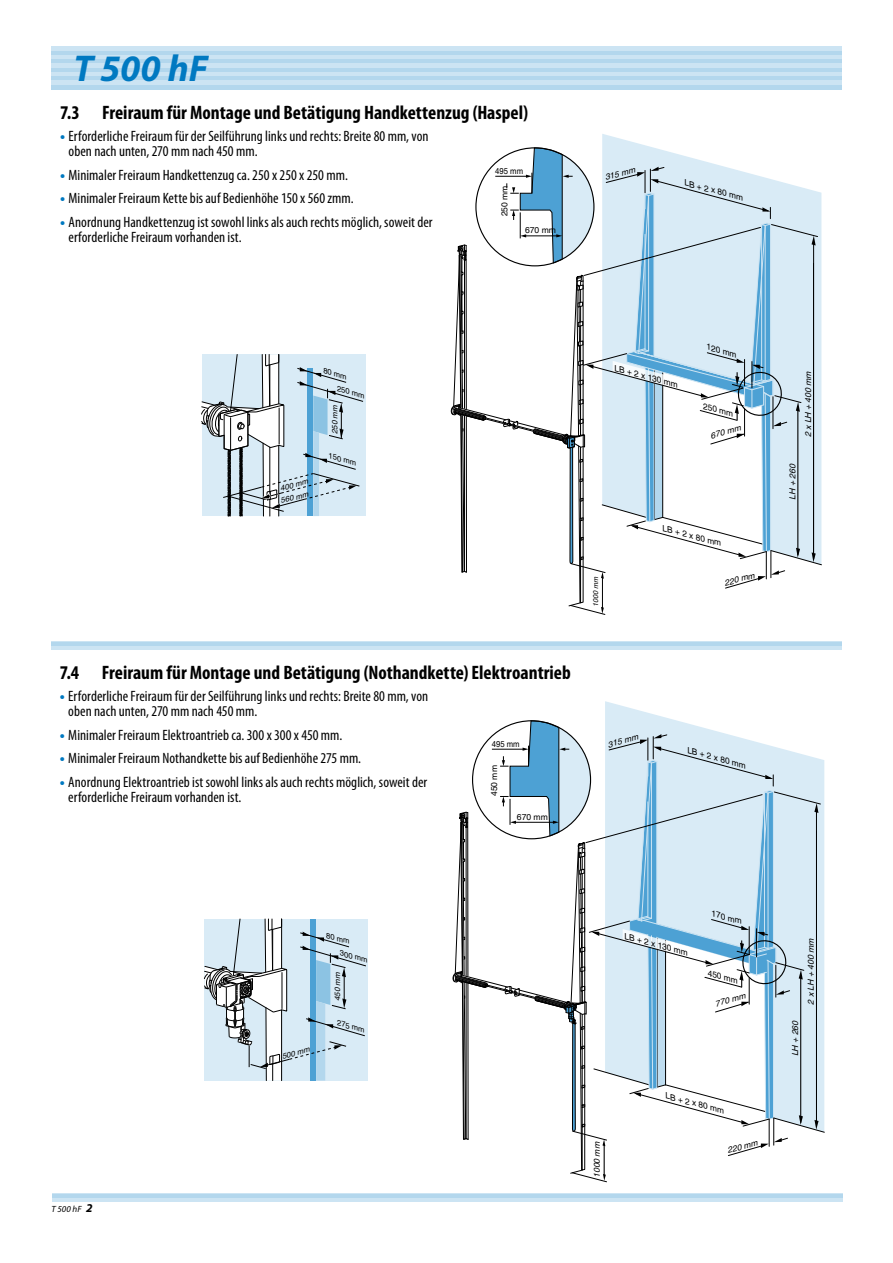
<style>
.page{position:relative;width:893px;height:1263px;background:#fff}
.page>*{position:absolute;margin:0;border:0;box-sizing:border-box;transform-origin:0 0}
.t1{font:italic 700 37.5px "Myriad Pro";color:#0079c1}
.t2{font:700 condensed 19.5px "Myriad Pro";color:#000}
.t3{font:condensed 15px/15px "Myriad Pro";letter-spacing:.005em;color:#000}
.t4{font:italic 9px "Myriad Pro";color:#000}
.t5{font:8.55px "Helvetica";color:#000}
.t6{font:8.55px "Helvetica";color:#000;scale:.9 1}
.t7{font:italic 8.4px "Helvetica";color:#000}
.t8{font:italic 8.25px "Helvetica";color:#000;scale:1.04 1}
.t9{font:italic 8.25px "Helvetica";color:#000}
.t10{font:italic 7.65px "Helvetica";color:#000;scale:1.04 1}
.t11{font:italic 7.65px/12.1px "Helvetica";color:#000;text-align:center}
.t12{font:italic 6.9px "Helvetica";color:#000}
.s1{font-weight:700;font-stretch:normal;color:#0079c1}
.s2{font-weight:700;font-size:12px}
</style>
<div class="page">
<hr style="left:51px;top:47px;width:791px;height:4px;background:#cce4f3">
<hr style="left:51px;top:51px;width:791px;height:4px;background:#b3d7ed">
<div style="left:51px;top:55px;width:791px;height:5px;background:#cce4f3"></div>
<svg style="left:51px;top:60px;width:791px;height:4px;background:#b9daee"></svg>
<hr style="left:51px;top:64px;width:791px;height:4px;background:#cce4f3">
<hr style="left:51px;top:68px;width:791px;height:4px;background:#b3d7ed">
<div style="left:51px;top:72px;width:791px;height:5px;background:#cce4f3"></div>
<svg style="left:51px;top:77px;width:791px;height:4px;background:#b9daee"></svg>
<hr style="left:51px;top:81px;width:791px;height:4px;background:#cce4f3">
<hr style="left:51px;top:85px;width:791px;height:4px;background:#b3d7ed">
<hr style="left:51px;top:641px;width:791px;height:1px;background:#cce4f3">
<hr style="left:51px;top:642px;width:791px;height:4px;background:#b3d7ed">
<hr style="left:51px;top:646px;width:791px;height:3px;background:#cce4f3">
<hr style="left:52px;top:1193px;width:790px;height:1px;background:#cce4f3">
<hr style="left:52px;top:1194px;width:790px;height:4px;background:#b3d7ed">
<hr style="left:52px;top:1198px;width:790px;height:3px;background:#cce4f3">
<svg style="left:602px;top:134px;width:52px;height:14px"></svg>
<svg style="left:451px;top:148px;width:371px;height:467px"></svg>
<svg style="left:201px;top:354px;width:163px;height:163px;background:#c4d4df"></svg>
<svg style="left:204px;top:919px;width:163px;height:161px;background:#c4d6e0"></svg>
<svg style="left:605px;top:701px;width:73px;height:20px"></svg>
<svg style="left:453px;top:721px;width:372px;height:462px"></svg>
<h1 class="t1" style="left:73px;top:44px;width:136px">T 500 hF</h1>
<h2 class="t2" style="left:60px;top:100px;width:469px">7.3 Freiraum für Montage und Betätigung Handkettenzug (Haspel)</h2>
<p class="t3" style="left:69px;top:128px;width:361px;text-indent:-9px"><span class="s1">•</span> Erforderliche Freiraum für der Seilführung links und rechts: Breite 80 mm, von oben nach unten, 270 mm nach 450 mm.</p>
<p class="t3" style="left:60px;top:167px;width:289px"><span class="s1">•</span> Minimaler Freiraum Handkettenzug ca. 250 x 250 x 250 mm.</p>
<p class="t3" style="left:60px;top:190px;width:295px"><span class="s1">•</span> Minimaler Freiraum Kette bis auf Bedienhöhe 150 x 560 zmm.</p>
<p class="t3" style="left:69px;top:214px;width:366px;text-indent:-9px"><span class="s1">•</span> Anordnung Handkettenzug ist sowohl links als auch rechts möglich, soweit der erforderliche Freiraum vorhanden ist.</p>
<p class="t6" style="left:495px;top:166px;width:32px">495 mm</p>
<p class="t5" style="left:499px;top:216px;width:32px;rotate:-90deg">250 mm</p>
<p class="t5" style="left:525px;top:225px;width:32px">670 mm</p>
<p class="t9" style="left:604px;top:173px;width:33px;rotate:-15deg">315 mm</p>
<p class="t8" style="left:686px;top:178px;width:60px;rotate:15deg">LB + 2 x 80 mm</p>
<p class="t11" style="left:276px;top:484px;width:33px;rotate:-15deg">400 mm<br>560 mm</p>
<p class="t10" style="left:325px;top:366px;width:25px;rotate:15deg">80 mm</p>
<p class="t11" style="left:329px;top:434px;width:32px;rotate:-90deg">250 mm</p>
<p class="t10" style="left:339px;top:384px;width:29px;rotate:15deg">250 mm</p>
<p class="t10" style="left:330px;top:451px;width:29px;rotate:15deg">150 mm</p>
<p class="t8" style="left:617px;top:363px;width:64px;rotate:15deg">LB + 2 x 130 mm</p>
<p class="t8" style="left:708px;top:342px;width:31px;rotate:15deg">120 mm</p>
<p class="t8" style="left:705px;top:401px;width:31px;rotate:15deg">250 mm</p>
<p class="t9" style="left:709px;top:431px;width:33px;rotate:-15deg">670 mm</p>
<p class="t12" style="left:592px;top:607px;width:34px;rotate:-90deg">1000 mm</p>
<p class="t8" style="left:664px;top:524px;width:60px;rotate:14deg">LB + 2 x 80 mm</p>
<p class="t9" style="left:723px;top:578px;width:33px;rotate:-15deg">220 mm</p>
<h2 class="t2" style="left:60px;top:660px;width:512px">7.4 Freiraum für Montage und Betätigung (Nothandkette) Elektroantrieb</h2>
<p class="t3" style="left:68px;top:689px;width:361px;text-indent:-9px"><span class="s1">•</span> Erforderliche Freiraum für der Seilführung links und rechts: Breite 80 mm, von oben nach unten, 270 mm nach 450 mm.</p>
<p class="t3" style="left:60px;top:727px;width:284px"><span class="s1">•</span> Minimaler Freiraum Elektroantrieb ca. 300 x 300 x 450 mm.</p>
<p class="t3" style="left:60px;top:751px;width:303px"><span class="s1">•</span> Minimaler Freiraum Nothandkette bis auf Bedienhöhe 275 mm.</p>
<p class="t3" style="left:68px;top:774px;width:360px;text-indent:-9px"><span class="s1">•</span> Anordnung Elektroantrieb ist sowohl links als auch rechts möglich, soweit der erforderliche Freiraum vorhanden ist.</p>
<p class="t6" style="left:492px;top:739px;width:32px">495 mm</p>
<p class="t5" style="left:489px;top:796px;width:32px;rotate:-90deg">450 mm</p>
<p class="t5" style="left:517px;top:811px;width:32px">670 mm</p>
<p class="t9" style="left:607px;top:740px;width:33px;rotate:-15deg">315 mm</p>
<p class="t8" style="left:689px;top:745px;width:60px;rotate:15deg">LB + 2 x 80 mm</p>
<p class="t7" style="left:803px;top:437px;width:70px;rotate:-90deg">2 xLH + 400 mm</p>
<p class="t7" style="left:787px;top:500px;width:39px;rotate:-90deg">LH + 260</p>
<p class="t4" style="left:52px;top:1203px;width:43px">T 500 hF <span class="s2">2</span></p>
<p class="t11" style="left:281px;top:1051px;width:30px;rotate:-15deg">500 mm</p>
<p class="t10" style="left:328px;top:931px;width:25px;rotate:15deg">80 mm</p>
<p class="t11" style="left:332px;top:1001px;width:32px;rotate:-90deg">450 mm</p>
<p class="t10" style="left:342px;top:948px;width:29px;rotate:15deg">300 mm</p>
<p class="t10" style="left:339px;top:1018px;width:29px;rotate:15deg">275 mm</p>
<p class="t8" style="left:627px;top:931px;width:64px;rotate:15deg">LB + 2 x 130 mm</p>
<p class="t8" style="left:714px;top:909px;width:31px;rotate:15deg">170 mm</p>
<p class="t8" style="left:710px;top:968px;width:31px;rotate:15deg">450 mm</p>
<p class="t9" style="left:714px;top:999px;width:33px;rotate:-15deg">770 mm</p>
<p class="t7" style="left:592px;top:1178px;width:40px;rotate:-90deg">1000 mm</p>
<p class="t8" style="left:667px;top:1091px;width:60px;rotate:14deg">LB + 2 x 80 mm</p>
<p class="t9" style="left:726px;top:1146px;width:33px;rotate:-15deg">220 mm</p>
<p class="t7" style="left:790px;top:1056px;width:39px;rotate:-90deg">LH + 260</p>
<p class="t7" style="left:806px;top:1005px;width:70px;rotate:-90deg">2 xLH + 400 mm</p>
</div>
